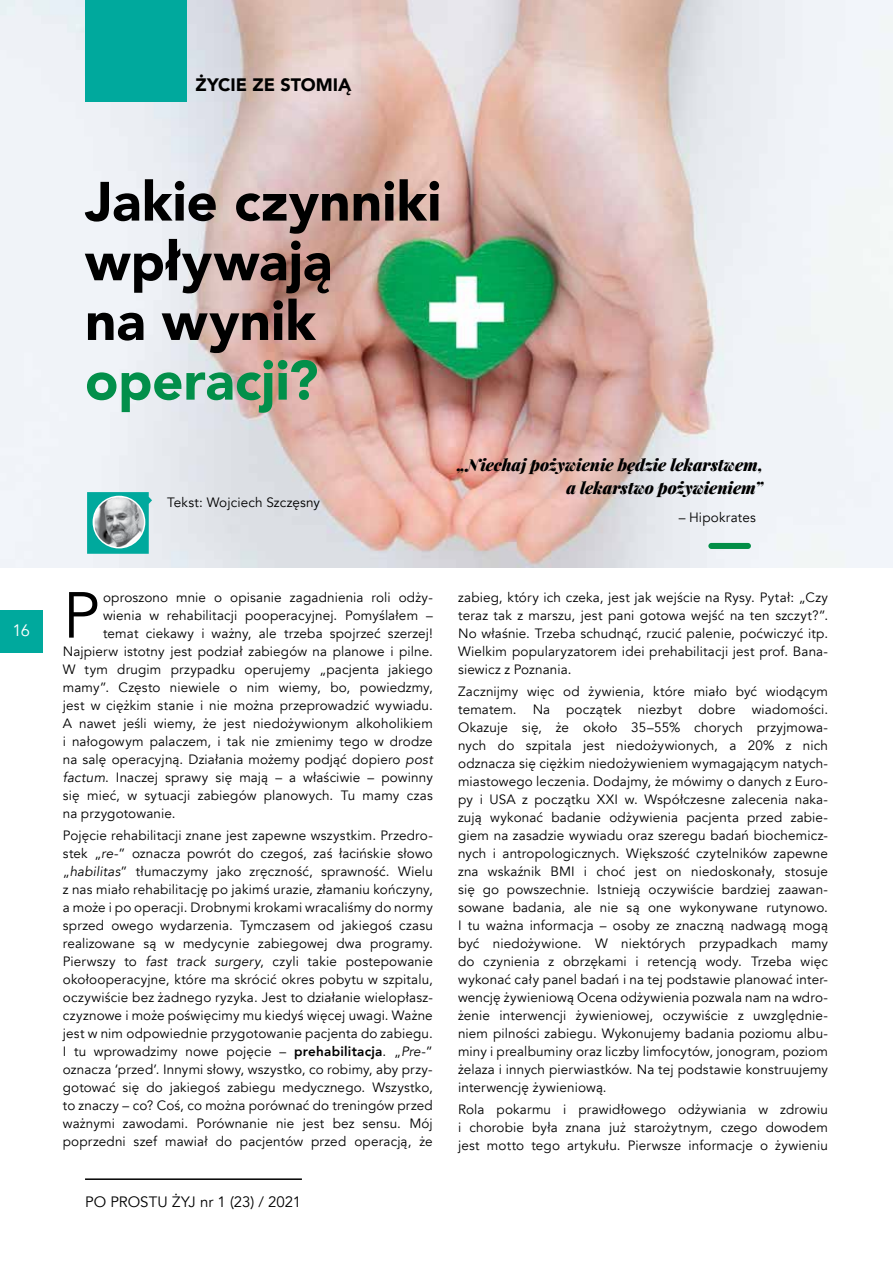
<style>
.page{position:relative;width:893px;height:1263px;background:#fff}
.page>*{position:absolute;margin:0;border:0;box-sizing:border-box;transform-origin:0 0}
.t1{font:64.35px "Avenir";color:#000}
.t2{font:900 54.75px/59.7px "Avenir";color:#000}
.t3{font:900 54.75px "Avenir";color:#028f4a}
.t4{font:900 18px "Avenir";color:#000}
.t5{font:italic 900 16.5px/22.5px "Playfair Display";letter-spacing:-.005em;color:#000;text-align:right}
.t6{font:16.5px "Avenir";color:#fff}
.t7{font:15px "Avenir";color:#000}
.t8{font:13.5px/18px "Avenir";letter-spacing:.01em;color:#000;text-align:justify}
.s1{font-style:italic}
.s2{font-weight:800}
</style>
<div class="page">
<img style="left:0;top:0;width:893px;height:567px">
<svg style="left:87px;top:492px;width:65px;height:62px"></svg>
<img style="left:95px;top:497px;width:50px;height:51px">
<div style="left:93px;top:496px;width:52px;height:52px;border:2px solid #fff;border-radius:50%"></div>
<div style="left:708px;top:543px;width:43px;height:6px;background:#028e47;border-radius:3px"></div>
<div style="left:85px;top:0;width:102px;height:102px;background:#00a99d"></div>
<div style="left:0;top:610px;width:43px;height:43px;background:#00a99d"></div>
<hr style="left:85px;top:1178px;width:217px;height:2px;background:#000">
<h3 class="t4" style="left:196px;top:69px;width:158px">ŻYCIE ZE STOMIĄ</h3>
<p class="t6" style="left:13px;top:621px;width:19px">16</p>
<h2 class="t2" style="left:85px;top:170px;width:358px">Jakie czynniki wpływają<br>na wynik</h2>
<h2 class="t3" style="left:85px;top:334px;width:235px">operacji?</h2>
<p class="t8" style="left:167px;top:494px;width:155px">Tekst: Wojciech Szczęsny</p>
<p class="t5" style="left:457px;top:452px;width:308px">„Niechaj pożywienie będzie lekarstwem, a lekarstwo pożywieniem”</p>
<p class="t8" style="left:679px;top:508px;width:79px">– Hipokrates</p>
<h1 class="t1" style="left:63px;top:577px;width:38px">P</h1>
<p class="t8" style="left:103px;top:588px;width:331px">oproszono mnie o opisanie zagadnienia roli odży-</p>
<p class="t8" style="left:103px;top:606px;width:331px">wienia w rehabilitacji pooperacyjnej. Pomyślałem –</p>
<p class="t8" style="left:103px;top:624px;width:331px">temat ciekawy i ważny, ale trzeba spojrzeć szerzej!</p>
<p class="t8" style="left:63px;top:642px;width:371px">Najpierw istotny jest podział zabiegów na planowe i pilne.</p>
<p class="t8" style="left:63px;top:660px;width:371px">W tym drugim przypadku operujemy „pacjenta jakiego</p>
<p class="t8" style="left:63px;top:678px;width:371px">mamy”. Często niewiele o nim wiemy, bo, powiedzmy,</p>
<p class="t8" style="left:63px;top:696px;width:371px">jest w ciężkim stanie i nie można przeprowadzić wywiadu.</p>
<p class="t8" style="left:63px;top:714px;width:371px">A nawet jeśli wiemy, że jest niedożywionym alkoholikiem</p>
<p class="t8" style="left:63px;top:732px;width:371px">i nałogowym palaczem, i tak nie zmienimy tego w drodze</p>
<p class="t8" style="left:63px;top:750px;width:371px">na salę operacyjną. Działania możemy podjąć dopiero <span class="s1">post</span></p>
<p class="t8" style="left:63px;top:768px;width:371px"><span class="s1">factum</span>. Inaczej sprawy się mają – a właściwie – powinny</p>
<p class="t8" style="left:63px;top:786px;width:371px">się mieć, w sytuacji zabiegów planowych. Tu mamy czas</p>
<p class="t8" style="left:63px;top:804px;width:114px">na przygotowanie.</p>
<p class="t8" style="left:63px;top:826px;width:371px">Pojęcie rehabilitacji znane jest zapewne wszystkim. Przedro&shy;stek „<span class="s1">re</span>-” oznacza powrót do czegoś, zaś łacińskie słowo „<span class="s1">habilitas</span>” tłumaczymy jako zręczność, sprawność. Wielu z nas miało rehabilitację po jakimś urazie, złamaniu kończyny, a może i po operacji. Drobnymi krokami wracaliśmy do normy sprzed owego wydarzenia. Tymczasem od jakiegoś czasu realizowane są w medycynie zabiegowej dwa programy.<br>Pierwszy to <span class="s1">fast track surgery</span>, czyli takie postepowanie okołooperacyjne, które ma skrócić okres pobytu w szpitalu, oczywiście bez żadnego ryzyka. Jest to działanie wielopłasz&shy;czyznowe i może poświęcimy mu kiedyś więcej uwagi. Ważne jest w nim odpowiednie przygotowanie pacjenta do zabiegu.<br>I tu wprowadzimy nowe pojęcie – <span class="s2">prehabilitacja</span>. „<span class="s1">Pre</span>-” oznacza ‘przed’. Innymi słowy, wszystko, co robimy, aby przy&shy;gotować się do jakiegoś zabiegu medycznego. Wszystko, to znaczy – co? Coś, co można porównać do treningów przed ważnymi zawodami. Porównanie nie jest bez sensu. Mój poprzedni szef mawiał do pacjentów przed operacją, że</p>
<p class="t7" style="left:85px;top:1192px;width:218px">PO PROSTU ŻYJ nr 1 (23) / 2021</p>
<p class="t8" style="left:458px;top:588px;width:371px">zabieg, który ich czeka, jest jak wejście na Rysy. Pytał: „Czy teraz tak z marszu, jest pani gotowa wejść na ten szczyt?”.<br>No właśnie. Trzeba schudnąć, rzucić palenie, poćwiczyć itp.<br>Wielkim popularyzatorem idei prehabilitacji jest prof. Bana&shy;siewicz z Poznania.</p>
<p class="t8" style="left:458px;top:682px;width:372px">Zacznijmy więc od żywienia, które miało być wiodącym tematem. Na początek niezbyt dobre wiadomości.<br>Okazuje się, że około 35–55% chorych przyjmowa&shy;nych do szpitala jest niedożywionych, a 20% z nich odznacza się ciężkim niedożywieniem wymagającym natych&shy;miastowego leczenia. Dodajmy, że mówimy o danych z Euro&shy;py i USA z początku XXI w. Współczesne zalecenia naka&shy;zują wykonać badanie odżywienia pacjenta przed zabie&shy;giem na zasadzie wywiadu oraz szeregu badań biochemicz&shy;nych i antropologicznych. Większość czytelników zapewne zna wskaźnik BMI i choć jest on niedoskonały, stosuje się go powszechnie. Istnieją oczywiście bardziej zaawan&shy;sowane badania, ale nie są one wykonywane rutynowo.<br>I tu ważna informacja – osoby ze znaczną nadwagą mogą być niedożywione. W niektórych przypadkach mamy do czynienia z obrzękami i retencją wody. Trzeba więc wykonać cały panel badań i na tej podstawie planować inter&shy;wencję żywieniową Ocena odżywienia pozwala nam na wdro&shy;żenie interwencji żywieniowej, oczywiście z uwzględnie&shy;niem pilności zabiegu. Wykonujemy badania poziomu albu&shy;miny i prealbuminy oraz liczby limfocytów, jonogram, poziom żelaza i innych pierwiastków. Na tej podstawie konstruujemy interwencję żywieniową.</p>
<p class="t8" style="left:458px;top:1101px;width:371px">Rola pokarmu i prawidłowego odżywiania w zdrowiu i chorobie była znana już starożytnym, czego dowodem jest motto tego artykułu. Pierwsze informacje o żywieniu</p>
</div>
